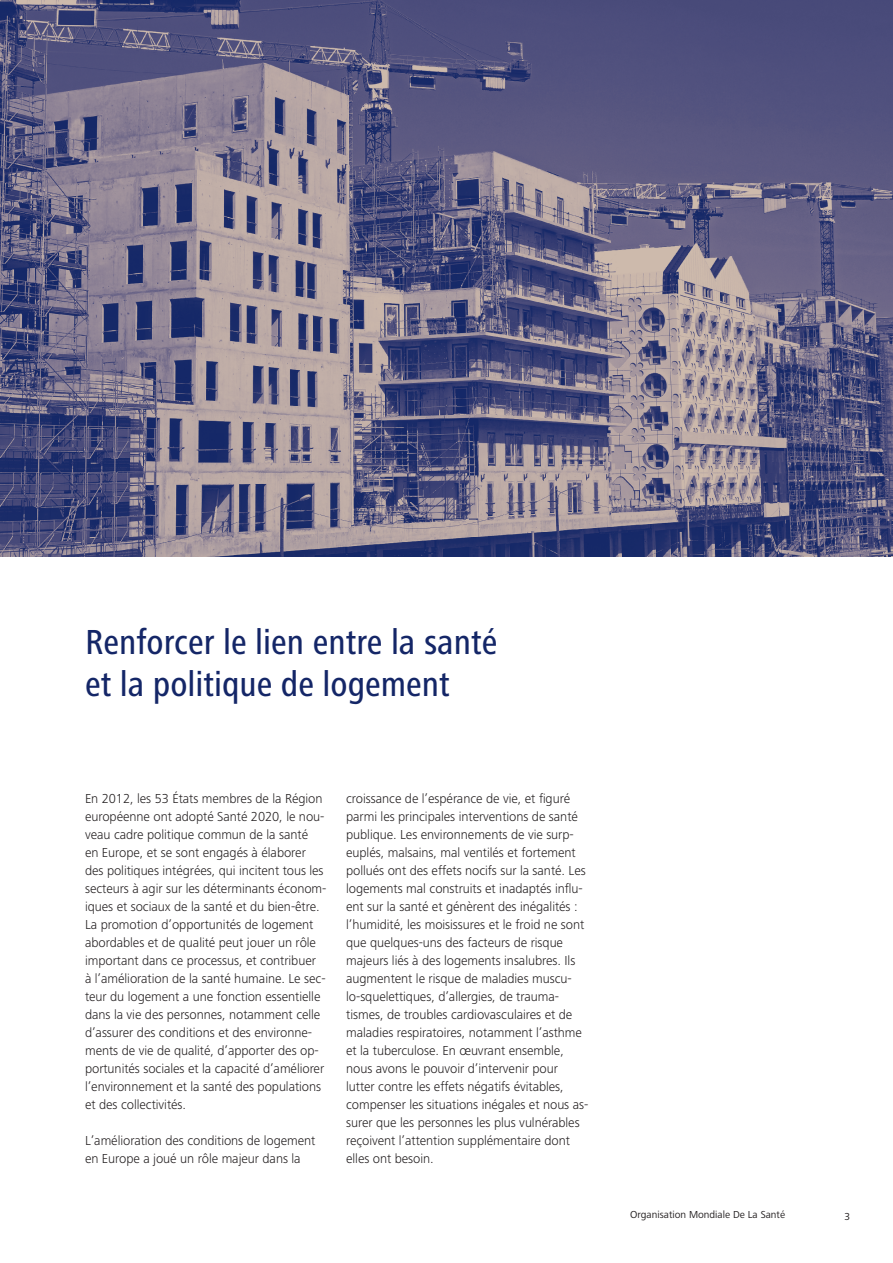
<style>
.page{position:relative;width:893px;height:1263px;background:#fff}
.page>*{position:absolute;margin:0;border:0;box-sizing:border-box;transform-origin:0 0}
.t1{font:500 condensed 36px/42px "Frutiger Next LT";color:#142667}
.t2{font:300 13.5px/18px "Frutiger Next LT";letter-spacing:-.005em;color:#231f20}
.t3{font:10.5px "Frutiger Next LT";color:#231f20}
</style>
<div class="page">
<img style="left:0;top:0;width:893px;height:557px">
<h1 class="t1" style="left:85px;top:621px;width:414px">Renforcer le lien entre la santé et la politique de logement</h1>
<p class="t2" style="left:85px;top:789px;width:243px">En 2012, les 53 États membres de la Région européenne ont adopté Santé 2020, le nou&shy;veau cadre politique commun de la santé<br>en Europe, et se sont engagés à élaborer des politiques intégrées, qui incitent tous les secteurs à agir sur les déterminants économ&shy;iques et sociaux de la santé et du bien-être.<br>La promotion d’opportunités de logement abordables et de qualité peut jouer un rôle important dans ce processus, et contribuer<br>à l’amélioration de la santé humaine. Le sec&shy;teur du logement a une fonction essentielle dans la vie des personnes, notamment celle d’assurer des conditions et des environne&shy;ments de vie de qualité, d’apporter des op&shy;portunités sociales et la capacité d’améliorer l’environnement et la santé des populations et des collectivités.</p>
<p class="t2" style="left:85px;top:1131px;width:232px">L’amélioration des conditions de logement en Europe a joué un rôle majeur dans la</p>
<p class="t2" style="left:346px;top:789px;width:244px">croissance de l’espérance de vie, et figuré parmi les principales interventions de santé publique. Les environnements de vie surp&shy;euplés, malsains, mal ventilés et fortement pollués ont des effets nocifs sur la santé. Les logements mal construits et inadaptés influ&shy;ent sur la santé et génèrent des inégalités : l’humidité, les moisissures et le froid ne sont que quelques-uns des facteurs de risque majeurs liés à des logements insalubres. Ils augmentent le risque de maladies muscu&shy;lo-squelettiques, d’allergies, de trauma&shy;tismes, de troubles cardiovasculaires et de maladies respiratoires, notamment l’asthme et la tuberculose. En œuvrant ensemble, nous avons le pouvoir d’intervenir pour lutter contre les effets négatifs évitables, compenser les situations inégales et nous as&shy;surer que les personnes les plus vulnérables reçoivent l’attention supplémentaire dont elles ont besoin.</p>
<p class="t3" style="left:630px;top:1209px;width:156px">Organisation Mondiale De La Santé</p>
<p class="t3" style="left:844px;top:1210px;width:7px">3</p>
</div>
